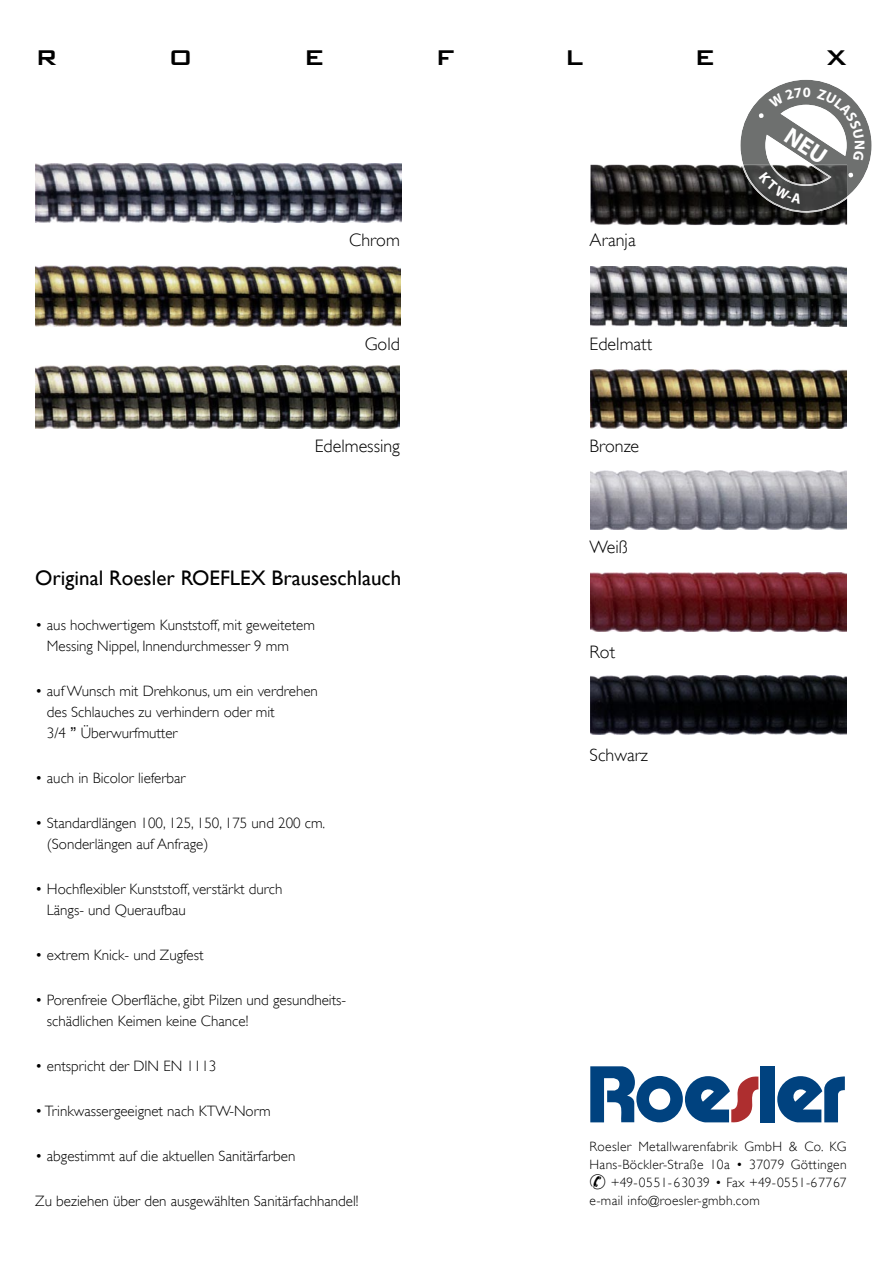
<style>
.page{position:relative;width:893px;height:1263px;background:#fff}
.page>*{position:absolute;margin:0;border:0;box-sizing:border-box;transform-origin:0 0}
.t1{font:500 28.5px "Bank Gothic BT";color:#000}
.t2{font:21.15px "Gill Sans";color:#000}
.t3{font:300 18px "Gill Sans";color:#000}
.t4{font:300 15px/21px "Gill Sans";color:#000}
.t5{font:300 13.5px/18px "Gill Sans";letter-spacing:.025em;color:#000;text-align:justify}
.s1{color:#fff}
.s2{font-family:"Helvetica Neue";font-weight:400}
</style>
<div class="page">
<div style="left:761px;top:1066px;width:14px;height:56px;background:#00427f"></div>
<svg style="left:777px;top:1076px;width:68px;height:46px"></svg>
<svg style="left:590px;top:1066px;width:168px;height:57px"></svg>
<img style="left:35px;top:163px;width:366px;height:60px">
<img style="left:36px;top:265px;width:365px;height:61px">
<img style="left:36px;top:365px;width:363px;height:64px">
<img style="left:591px;top:165px;width:256px;height:60px">
<img style="left:742px;top:203px;width:105px;height:9px">
<img style="left:591px;top:267px;width:256px;height:60px">
<img style="left:591px;top:369px;width:256px;height:60px">
<img style="left:591px;top:470px;width:255px;height:59px">
<img style="left:591px;top:573px;width:256px;height:59px">
<img style="left:591px;top:676px;width:255px;height:58px">
<svg style="left:739px;top:79px;width:133px;height:124px"></svg>
<h1 class="t1" style="left:35px;top:42px;width:24px">R</h1>
<h1 class="t1" style="left:168px;top:42px;width:27px">O</h1>
<h1 class="t1" style="left:303px;top:42px;width:23px">E</h1>
<h1 class="t1" style="left:435px;top:42px;width:21px">F</h1>
<h1 class="t1" style="left:564px;top:42px;width:21px">L</h1>
<h1 class="t1" style="left:694px;top:42px;width:23px">E</h1>
<h1 class="t1" style="left:826px;top:42px;width:22px">X</h1>
<p class="t3" style="left:349px;top:229px;width:52px">Chrom</p>
<p class="t3" style="left:590px;top:229px;width:48px">Aranja</p>
<p class="t3" style="left:365px;top:333px;width:37px">Gold</p>
<p class="t3" style="left:590px;top:333px;width:64px">Edelmatt</p>
<p class="t3" style="left:315px;top:435px;width:87px">Edelmessing</p>
<p class="t3" style="left:590px;top:435px;width:51px">Bronze</p>
<p class="t3" style="left:590px;top:537px;width:40px">Weiß</p>
<h2 class="t2" style="left:35px;top:566px;width:368px">Original Roesler ROEFLEX Brauseschlauch</h2>
<p class="t4" style="left:35px;top:614px;width:281px">• aus hochwertigem Kunststoff, mit geweitetem</p>
<p class="t4" style="left:35px;top:635px;width:255px"><span class="s1">•</span> Messing Nippel, Innendurchmesser 9 mm</p>
<p class="t4" style="left:47px;top:680px;width:273px;text-indent:-12px">• auf Wunsch mit Drehkonus, um ein verdrehen des Schlauches zu verhindern oder mit<br>3/4 <span class="s2">”</span> Überwurfmutter</p>
<p class="t4" style="left:35px;top:767px;width:152px">• auch in Bicolor lieferbar</p>
<p class="t4" style="left:47px;top:812px;width:280px;text-indent:-12px">• Standardlängen 100, 125, 150, 175 und 200 cm. (Sonderlängen auf Anfrage)</p>
<p class="t4" style="left:47px;top:878px;width:237px;text-indent:-12px">• Hochflexibler Kunststoff, verstärkt durch<br>Längs- und Queraufbau</p>
<p class="t4" style="left:35px;top:944px;width:170px">• extrem Knick- und Zugfest</p>
<p class="t4" style="left:47px;top:989px;width:301px;text-indent:-12px">• Porenfreie Oberfläche, gibt Pilzen und gesundheits&shy;schädlichen Keimen keine Chance!</p>
<p class="t4" style="left:35px;top:1055px;width:183px">• entspricht der DIN EN 1113</p>
<p class="t4" style="left:35px;top:1100px;width:237px">• Trinkwassergeeignet nach KTW-Norm</p>
<p class="t4" style="left:35px;top:1145px;width:262px">• abgestimmt auf die aktuellen Sanitärfarben</p>
<p class="t4" style="left:35px;top:1190px;width:325px">Zu beziehen über den ausgewählten Sanitärfachhandel!</p>
<p class="t3" style="left:590px;top:642px;width:27px">Rot</p>
<p class="t3" style="left:590px;top:744px;width:60px">Schwarz</p>
<p class="t5" style="left:590px;top:1138px;width:259px">Roesler Metallwarenfabrik GmbH &amp; Co. KG Hans-Böckler-Straße 10a • 37079 Göttingen ✆ +49-0551-63039 • Fax +49-0551-67767 e-mail info@roesler-gmbh.com</p>
</div>
